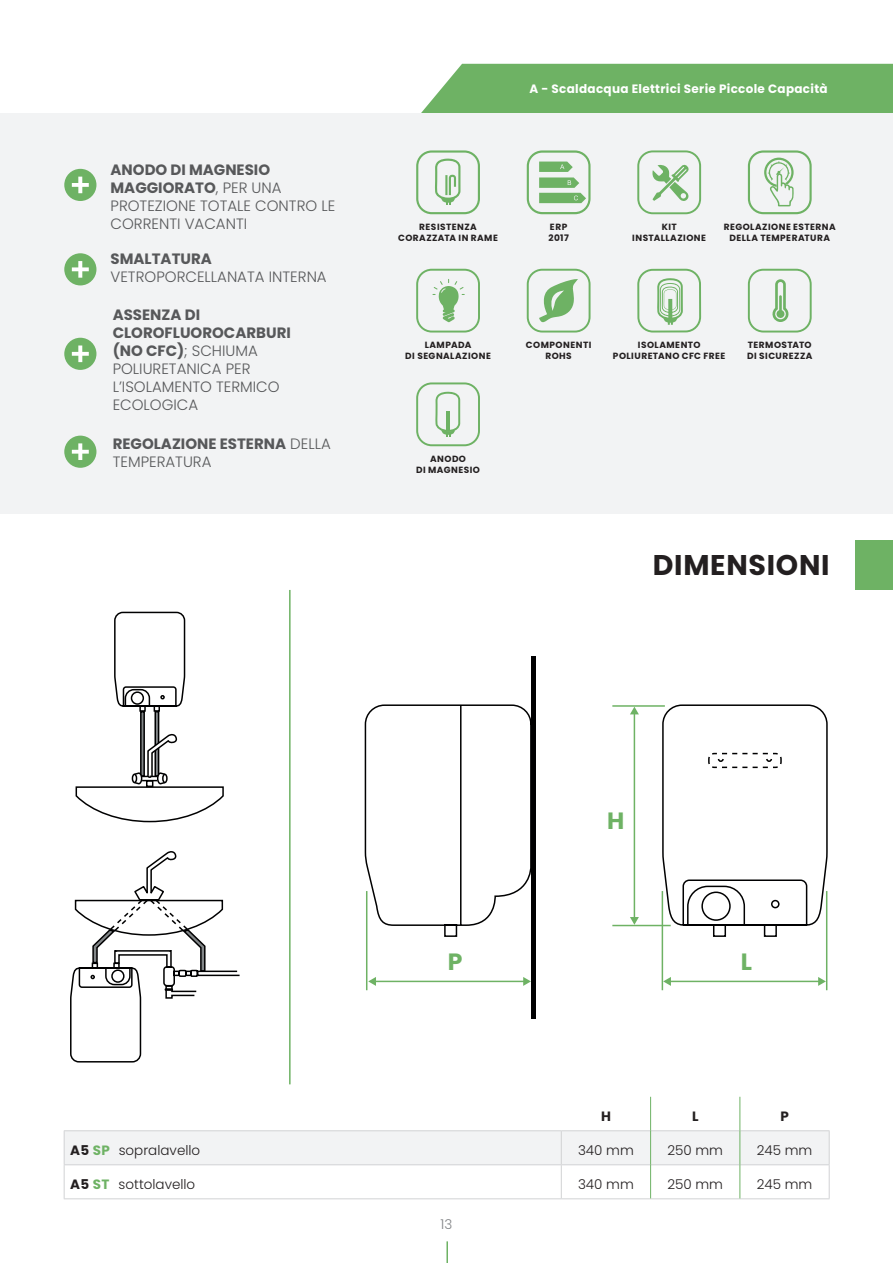
<style>
.page{position:relative;width:893px;height:1263px;background:#fff}
.page>*{position:absolute;margin:0;border:0;box-sizing:border-box;transform-origin:0 0}
.t1{font:700 28.5px "Poppins";letter-spacing:.025em;color:#231f20}
.t2{font:700 23.55px "Poppins";color:#6eb264}
.t3{font:300 15px/18px "Poppins";color:#57585a}
.t4{font:700 15px/18px "Poppins";color:#57585a}
.t5{font:300 13.5px "Poppins";color:#231f20}
.t6{font:700 13.5px "Poppins";color:#231f20}
.t7{font:300 13.5px "Poppins";color:#808285}
.t8{font:700 12.15px "Poppins";letter-spacing:.025em;color:#fff}
.t9{font:700 9px/10.8px "Poppins";letter-spacing:.05em;color:#231f20;text-align:center}
.s1{font-weight:700}
.s2{font-weight:300}
.s3{font-weight:700;color:#6eb264}
</style>
<div class="page">
<hr style="left:446px;top:1241px;width:2px;height:22px;background:#6eb264">
<div style="left:421px;top:64px;width:472px;height:49px;background:#6eb264"></div>
<div style="left:0;top:113px;width:893px;height:401px;background:#f2f3f4"></div>
<div style="left:64px;top:169px;width:32px;height:32px;background:#6eb264;border-radius:50%"></div>
<svg style="left:72px;top:177px;width:17px;height:16px"></svg>
<div style="left:64px;top:253px;width:32px;height:32px;background:#6eb264;border-radius:50%"></div>
<svg style="left:72px;top:261px;width:17px;height:17px"></svg>
<div style="left:64px;top:338px;width:32px;height:32px;background:#6eb264;border-radius:50%"></div>
<svg style="left:72px;top:345px;width:17px;height:17px"></svg>
<div style="left:64px;top:436px;width:32px;height:32px;background:#6eb264;border-radius:50%"></div>
<svg style="left:72px;top:443px;width:17px;height:17px"></svg>
<div style="left:65px;top:1131px;width:764px;height:33px;background:#f2f3f4"></div>
<hr style="left:64px;top:1130px;width:497px;height:1px;background:#d1d2d4">
<hr style="left:64px;top:1131px;width:1px;height:33px;background:#d1d2d4">
<hr style="left:561px;top:1130px;width:89px;height:1px;background:#d1d2d4">
<hr style="left:651px;top:1130px;width:88px;height:1px;background:#d1d2d4">
<hr style="left:740px;top:1130px;width:90px;height:1px;background:#d1d2d4">
<hr style="left:829px;top:1131px;width:1px;height:33px;background:#d1d2d4">
<hr style="left:64px;top:1164px;width:497px;height:1px;background:#d1d2d4">
<hr style="left:64px;top:1165px;width:1px;height:33px;background:#d1d2d4">
<hr style="left:561px;top:1164px;width:89px;height:1px;background:#d1d2d4">
<hr style="left:651px;top:1164px;width:88px;height:1px;background:#d1d2d4">
<hr style="left:740px;top:1164px;width:90px;height:1px;background:#d1d2d4">
<hr style="left:829px;top:1165px;width:1px;height:33px;background:#d1d2d4">
<hr style="left:64px;top:1198px;width:497px;height:1px;background:#d1d2d4">
<hr style="left:561px;top:1198px;width:90px;height:1px;background:#d1d2d4">
<hr style="left:651px;top:1198px;width:89px;height:1px;background:#d1d2d4">
<hr style="left:740px;top:1198px;width:90px;height:1px;background:#d1d2d4">
<hr style="left:650px;top:1097px;width:1px;height:34px;background:#6eb264">
<hr style="left:739px;top:1097px;width:1px;height:34px;background:#6eb264">
<hr style="left:650px;top:1131px;width:1px;height:34px;background:#6eb264">
<hr style="left:739px;top:1131px;width:1px;height:34px;background:#6eb264">
<hr style="left:650px;top:1165px;width:1px;height:33px;background:#6eb264">
<hr style="left:739px;top:1165px;width:1px;height:33px;background:#6eb264">
<hr style="left:561px;top:1131px;width:1px;height:33px;background:#d1d2d4">
<hr style="left:561px;top:1165px;width:1px;height:33px;background:#d1d2d4">
<svg style="left:416px;top:382px;width:64px;height:64px"></svg>
<svg style="left:527px;top:269px;width:63px;height:63px"></svg>
<svg style="left:416px;top:150px;width:64px;height:64px"></svg>
<svg style="left:748px;top:269px;width:64px;height:63px"></svg>
<svg style="left:416px;top:269px;width:64px;height:63px"></svg>
<svg style="left:527px;top:150px;width:63px;height:64px"></svg>
<svg style="left:637px;top:269px;width:64px;height:63px"></svg>
<svg style="left:637px;top:150px;width:64px;height:64px"></svg>
<svg style="left:748px;top:150px;width:64px;height:64px"></svg>
<hr style="left:289px;top:590px;width:2px;height:494px;background:#6eb264">
<svg style="left:364px;top:704px;width:464px;height:234px"></svg>
<svg style="left:707px;top:752px;width:75px;height:17px"></svg>
<hr style="left:532px;top:656px;width:4px;height:362px;background:#000001">
<hr style="left:634px;top:713px;width:1px;height:205px;background:#6eb264">
<svg style="left:630px;top:707px;width:9px;height:7px"></svg>
<svg style="left:630px;top:917px;width:9px;height:8px"></svg>
<hr style="left:612px;top:925px;width:59px;height:1px;background:#6eb264">
<hr style="left:612px;top:705px;width:53px;height:2px;background:#6eb264">
<hr style="left:670px;top:981px;width:149px;height:1px;background:#6eb264">
<svg style="left:663px;top:977px;width:8px;height:9px"></svg>
<svg style="left:818px;top:977px;width:8px;height:9px"></svg>
<hr style="left:662px;top:891px;width:1px;height:99px;background:#6eb264">
<hr style="left:366px;top:891px;width:1px;height:99px;background:#6eb264">
<hr style="left:826px;top:891px;width:1px;height:99px;background:#6eb264">
<hr style="left:375px;top:981px;width:149px;height:1px;background:#6eb264">
<svg style="left:368px;top:977px;width:8px;height:9px"></svg>
<svg style="left:523px;top:977px;width:8px;height:9px"></svg>
<svg style="left:70px;top:851px;width:170px;height:212px"></svg>
<svg style="left:140px;top:712px;width:5px;height:21px"></svg>
<svg style="left:154px;top:712px;width:5px;height:21px"></svg>
<svg style="left:114px;top:611px;width:72px;height:101px"></svg>
<svg style="left:75px;top:733px;width:149px;height:90px"></svg>
<div style="left:132px;top:773px;width:5px;height:10px;border:2px solid #000001;border-radius:50%"></div>
<div style="left:855px;top:541px;width:38px;height:49px;background:#6eb264"></div>
<p class="t3" style="left:111px;top:161px;width:226px"><span class="s1">ANODO DI MAGNESIO<br>MAGGIORATO</span>, PER UNA<br>PROTEZIONE TOTALE CONTRO LE<br>CORRENTI VACANTI</p>
<p class="t4" style="left:111px;top:249px;width:103px">SMALTATURA</p>
<p class="t3" style="left:111px;top:267px;width:218px">VETROPORCELLANATA INTERNA</p>
<p class="t3" style="left:113px;top:306px;width:180px"><span class="s1">ASSENZA DI<br>CLOROFLUOROCARBURI (NO CFC)</span>; SCHIUMA<br>POLIURETANICA PER<br>L’ISOLAMENTO TERMICO<br>ECOLOGICA</p>
<p class="t4" style="left:113px;top:434px;width:220px">REGOLAZIONE ESTERNA <span class="s2">DELLA<br>TEMPERATURA</span></p>
<p class="t8" style="left:529px;top:81px;width:300px">A - Scaldacqua Elettrici Serie Piccole Capacità</p>
<p class="t9" style="left:398px;top:222px;width:101px">RESISTENZA<br>CORAZZATA IN RAME</p>
<p class="t9" style="left:548px;top:222px;width:22px;text-align:left">ERP<br>2017</p>
<p class="t9" style="left:632px;top:222px;width:75px">KIT<br>INSTALLAZIONE</p>
<p class="t9" style="left:724px;top:222px;width:113px">REGOLAZIONE ESTERNA<br>DELLA TEMPERATURA</p>
<p class="t9" style="left:405px;top:340px;width:87px">LAMPADA<br>DI SEGNALAZIONE</p>
<p class="t9" style="left:526px;top:340px;width:67px">COMPONENTI<br>ROHS</p>
<p class="t9" style="left:613px;top:340px;width:114px">ISOLAMENTO<br>POLIURETANO CFC FREE</p>
<p class="t9" style="left:747px;top:340px;width:67px;text-align:left">TERMOSTATO<br>DI SICUREZZA</p>
<p class="t9" style="left:416px;top:454px;width:65px">ANODO<br>DI MAGNESIO</p>
<h1 class="t1" style="left:653px;top:548px;width:178px">DIMENSIONI</h1>
<h2 class="t2" style="left:607px;top:807px;width:19px">H</h2>
<h2 class="t2" style="left:448px;top:948px;width:16px">P</h2>
<h2 class="t2" style="left:741px;top:948px;width:13px">L</h2>
<p class="t6" style="left:601px;top:1108px;width:11px">H</p>
<p class="t6" style="left:692px;top:1108px;width:8px">L</p>
<p class="t6" style="left:780px;top:1108px;width:10px">P</p>
<p class="t5" style="left:70px;top:1142px;width:132px"><span class="s1">A5</span> <span class="s3">SP</span> sopralavello</p>
<p class="t5" style="left:578px;top:1142px;width:57px">340 mm</p>
<p class="t5" style="left:667px;top:1142px;width:57px">250 mm</p>
<p class="t5" style="left:757px;top:1142px;width:57px">245 mm</p>
<p class="t5" style="left:70px;top:1176px;width:127px"><span class="s1">A5</span> <span class="s3">ST</span> sottolavello</p>
<p class="t5" style="left:578px;top:1176px;width:57px">340 mm</p>
<p class="t5" style="left:667px;top:1176px;width:57px">250 mm</p>
<p class="t5" style="left:757px;top:1176px;width:57px">245 mm</p>
<p class="t7" style="left:441px;top:1216px;width:13px">13</p>
</div>
